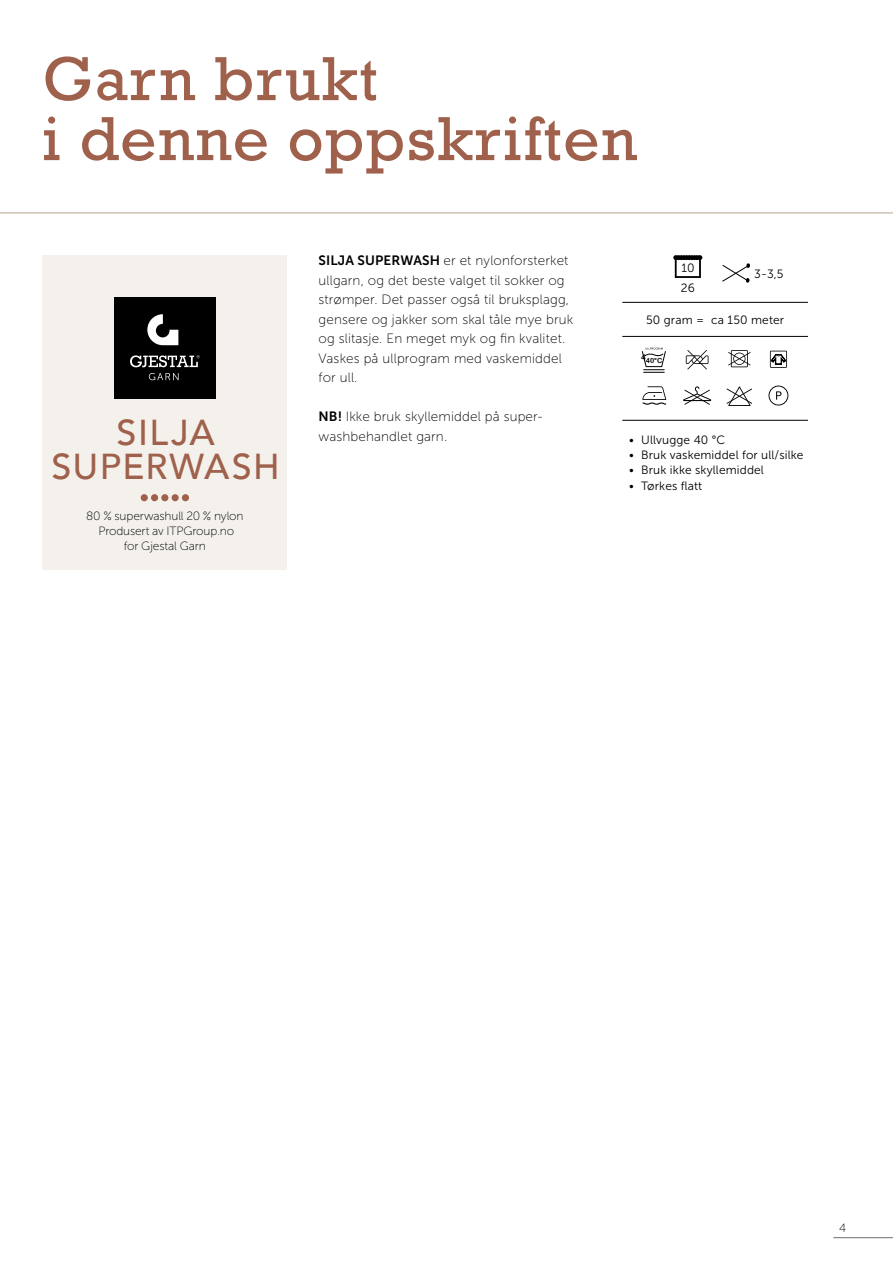
<style>
.page{position:relative;width:893px;height:1263px;background:#fff}
.page>*{position:absolute;margin:0;border:0;box-sizing:border-box;transform-origin:0 0}
.t1{font:63.3px "Rockwell";letter-spacing:.02em;color:#9f614b}
.INNHOLD_-_Midtstilt{font:500 36px "Avenir";letter-spacing:.04em;color:#9f614b}
.t2{font:13.5px/19.5px "Museo Sans 100";letter-spacing:.01em;color:#000}
.t3{font:12px "Museo Sans 300";letter-spacing:.01em;color:#000}
.INNHOLD_-_Midtstilt-2{font:12px "Museo Sans 100";letter-spacing:-.01em;color:#000}
.t4{font:8.1px "Arial Rounded MT Bold";color:#000}
.t5{font:7.05px "Arial Rounded MT Bold";color:#000}
.s1{font-family:"Museo Sans 700"}
</style>
<div class="page">
<hr style="left:833px;top:1237px;width:60px;height:1px;background:#6d6e71">
<hr style="left:0;top:212px;width:893px;height:2px;background:#cec2b4">
<div style="left:43px;top:255px;width:244px;height:315px;background:#f4f1ed"></div>
<div style="left:114px;top:297px;width:102px;height:102px;background:#000"></div>
<svg style="left:130px;top:355px;width:70px;height:12px"></svg>
<svg style="left:147px;top:314px;width:31px;height:31px"></svg>
<svg style="left:149px;top:373px;width:30px;height:7px"></svg>
<div style="left:141px;top:494px;width:7px;height:7px;background:#9f614b;border-radius:50%"></div>
<div style="left:182px;top:494px;width:7px;height:7px;background:#9f614b;border-radius:50%"></div>
<div style="left:172px;top:494px;width:7px;height:7px;background:#9f614b;border-radius:50%"></div>
<div style="left:161px;top:494px;width:7px;height:7px;background:#9f614b;border-radius:50%"></div>
<div style="left:151px;top:494px;width:7px;height:7px;background:#9f614b;border-radius:50%"></div>
<svg style="left:722px;top:263px;width:28px;height:20px"></svg>
<svg style="left:673px;top:255px;width:29px;height:23px"></svg>
<hr style="left:622px;top:302px;width:186px;height:1px;background:#000">
<hr style="left:622px;top:336px;width:186px;height:1px;background:#000">
<hr style="left:622px;top:420px;width:186px;height:1px;background:#000">
<svg style="left:768px;top:386px;width:20px;height:19px"></svg>
<svg style="left:642px;top:386px;width:24px;height:19px"></svg>
<svg style="left:728px;top:350px;width:23px;height:17px"></svg>
<svg style="left:727px;top:386px;width:25px;height:20px"></svg>
<svg style="left:686px;top:350px;width:22px;height:19px"></svg>
<svg style="left:642px;top:348px;width:24px;height:25px"></svg>
<svg style="left:683px;top:386px;width:28px;height:19px"></svg>
<svg style="left:770px;top:351px;width:17px;height:17px"></svg>
<p class="t1" style="left:43px;top:42px;width:337px">Garn brukt</p>
<p class="t1" style="left:43px;top:102px;width:596px">i denne oppskriften</p>
<p class="t2" style="left:319px;top:251px;width:256px"><span class="s1">SILJA SUPERWASH</span> er et nylonforsterket ullgarn, og det beste valget til sokker og strømper. Det passer også til bruksplagg, gensere og jakker som skal tåle mye bruk og slitasje. En meget myk og fin kvalitet.<br>Vaskes på ullprogram med vaskemiddel for ull.</p>
<p class="t2" style="left:319px;top:407px;width:226px"><span class="s1">NB!</span> Ikke bruk skyllemiddel på super-</p>
<p class="INNHOLD_-_Midtstilt" style="left:117px;top:402px;width:100px">SILJA</p>
<p class="t2" style="left:319px;top:427px;width:130px">washbehandlet garn.</p>
<p class="INNHOLD_-_Midtstilt" style="left:51px;top:435px;width:230px">SUPERWASH</p>
<p class="INNHOLD_-_Midtstilt-2" style="left:86px;top:510px;width:159px">80 % superwashull 20 % nylon</p>
<p class="INNHOLD_-_Midtstilt-2" style="left:98px;top:525px;width:137px">Produsert av ITPGroup.no</p>
<p class="INNHOLD_-_Midtstilt-2" style="left:124px;top:540px;width:83px">for Gjestal Garn</p>
<p class="t3" style="left:681px;top:261px;width:15px">10</p>
<p class="t3" style="left:681px;top:281px;width:16px">26</p>
<p class="t3" style="left:754px;top:267px;width:31px">3-3,5</p>
<p class="t3" style="left:646px;top:314px;width:140px">50 gram = ca 150 meter</p>
<p class="t4" style="left:641px;top:352px;width:6px">4</p>
<p class="t5" style="left:646px;top:356px;width:18px">40°C</p>
<p class="t3" style="left:629px;top:433px;width:98px">• Ullvugge 40 °C</p>
<p class="t3" style="left:629px;top:448px;width:176px">• Bruk vaskemiddel for ull/silke</p>
<p class="t3" style="left:629px;top:464px;width:136px">• Bruk ikke skyllemiddel</p>
<p class="t3" style="left:629px;top:479px;width:75px">• Tørkes flatt</p>
<p class="INNHOLD_-_Midtstilt-2" style="left:839px;top:1221px;width:9px">4</p>
</div>
